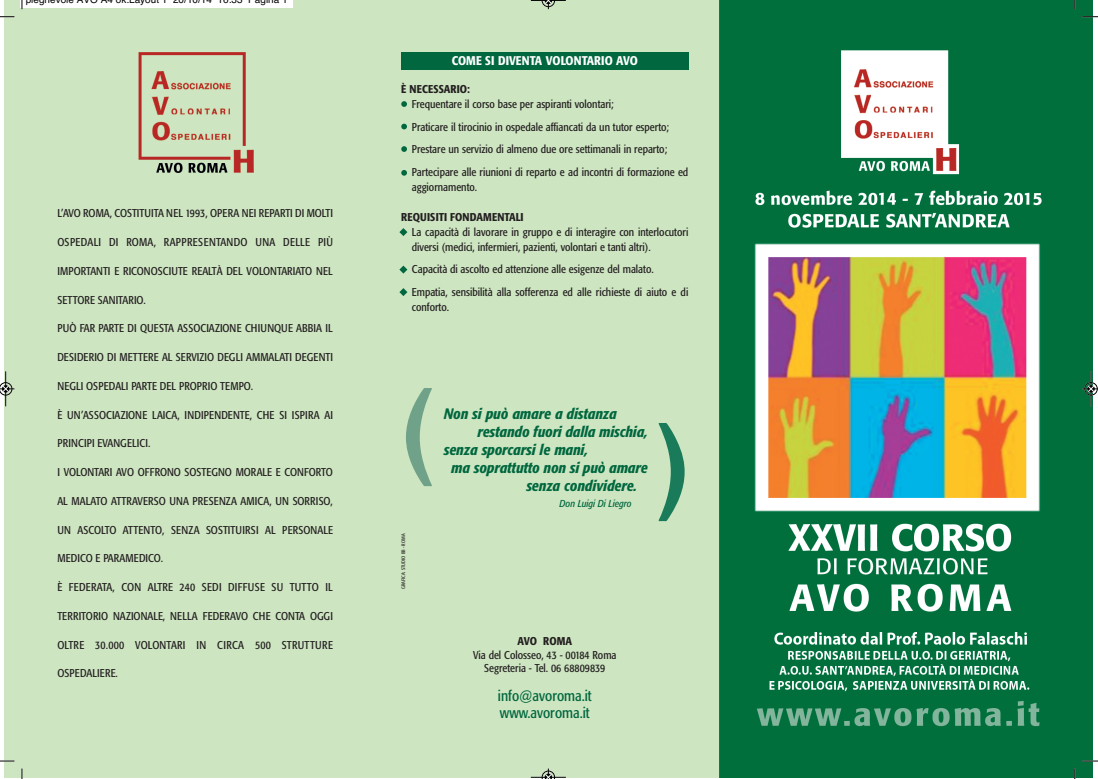
<style>
.page{position:relative;width:1098px;height:779px;background:#fff}
.page>*{position:absolute;margin:0;border:0;box-sizing:border-box;transform-origin:0 0}
.t1{font:500 condensed 106.25px "Formata";color:#70a289}
.t2{font:500 condensed 106.25px "Formata";color:#197b59}
.t3{font:italic 500 condensed 15px "Formata";color:#00673e}
.t4{font:condensed 15px/17.5px "Formata";color:#00673e}
.t5{font:500 condensed 12.5px "Formata";color:#fff}
.t6{font:condensed 11.25px/22.5px "Formata";color:#231f20}
.t7{font:condensed 11.25px "Formata";letter-spacing:.02em;color:#231f20}
.t8{font:500 condensed 11.25px "Formata";letter-spacing:.01em;color:#231f20}
.t9{font:10px "Helvetica";color:#000}
.t10{font:italic condensed 10px "Formata";color:#00673e}
.t11{font:condensed 5px "Formata";color:#231f20}
</style>
<div class="page">
<img style="left:4px;top:0;width:1088px;height:778px">
<div style="left:401px;top:52px;width:287px;height:18px;background:#00673e"></div>
<svg style="left:401px;top:101px;width:6px;height:6px"></svg>
<svg style="left:401px;top:124px;width:6px;height:5px"></svg>
<svg style="left:401px;top:146px;width:6px;height:6px"></svg>
<svg style="left:401px;top:170px;width:6px;height:6px"></svg>
<svg style="left:399px;top:228px;width:8px;height:8px"></svg>
<svg style="left:399px;top:266px;width:8px;height:8px"></svg>
<svg style="left:399px;top:288px;width:8px;height:8px"></svg>
<div style="left:21px;top:0;width:272px;height:8px;background:#fff"></div>
<svg style="left:0;top:16px;width:14px;height:1px"></svg>
<svg style="left:1082px;top:16px;width:16px;height:1px"></svg>
<svg style="left:0;top:760px;width:14px;height:2px"></svg>
<svg style="left:1082px;top:760px;width:16px;height:2px"></svg>
<hr style="left:531px;top:0;width:35px;height:1px;background:#000">
<svg style="left:541px;top:0;width:14px;height:9px"></svg>
<hr style="left:531px;top:777px;width:35px;height:1px;background:#000">
<svg style="left:541px;top:768px;width:14px;height:11px"></svg>
<hr style="left:5px;top:371px;width:1px;height:35px;background:#000">
<svg style="left:0;top:382px;width:14px;height:13px"></svg>
<hr style="left:1090px;top:371px;width:1px;height:35px;background:#000">
<div style="left:1084px;top:382px;width:13px;height:13px;border:1px solid #000;border-radius:50%"></div>
<svg style="left:1082px;top:386px;width:16px;height:6px"></svg>
<p class="t9" style="left:26px;top:-4px;width:50px">peg evoe</p>
<p class="t9" style="left:116px;top:-4px;width:42px">o : ayou</p>
<p class="t9" style="left:229px;top:-4px;width:4px">:</p>
<p class="t9" style="left:255px;top:-4px;width:26px">ag na</p>
<p class="t6" style="left:57px;top:203px;width:277px">L’AVO ROMA, COSTITUITA NEL 1993, OPERA NEI REPARTI DI MOLTI</p>
<p class="t7" style="left:57px;top:237px;width:277px">OSPEDALI DI ROMA, RAPPRESENTANDO UNA DELLE PIÙ</p>
<p class="t6" style="left:57px;top:260px;width:277px">IMPORTANTI E RICONOSCIUTE REALTÀ DEL VOLONTARIATO NEL</p>
<p class="t6" style="left:57px;top:289px;width:90px">SETTORE SANITARIO.</p>
<p class="t6" style="left:57px;top:318px;width:277px">PUÒ FAR PARTE DI QUESTA ASSOCIAZIONE CHIUNQUE ABBIA IL</p>
<p class="t6" style="left:57px;top:347px;width:277px">DESIDERIO DI METTERE AL SERVIZIO DEGLI AMMALATI DEGENTI</p>
<p class="t6" style="left:57px;top:375px;width:197px">NEGLI OSPEDALI PARTE DEL PROPRIO TEMPO.</p>
<p class="t7" style="left:57px;top:410px;width:277px">È UN’ASSOCIAZIONE LAICA, INDIPENDENTE, CHE SI ISPIRA AI</p>
<p class="t6" style="left:57px;top:433px;width:94px">PRINCIPI EVANGELICI.</p>
<p class="t6" style="left:57px;top:462px;width:277px">I VOLONTARI AVO OFFRONO SOSTEGNO MORALE E CONFORTO</p>
<p class="t7" style="left:57px;top:496px;width:277px">AL MALATO ATTRAVERSO UNA PRESENZA AMICA, UN SORRISO,</p>
<p class="t6" style="left:57px;top:519px;width:277px">UN ASCOLTO ATTENTO, SENZA SOSTITUIRSI AL PERSONALE</p>
<p class="t6" style="left:57px;top:548px;width:107px">MEDICO E PARAMEDICO.</p>
<p class="t7" style="left:57px;top:582px;width:277px">È FEDERATA, CON ALTRE 240 SEDI DIFFUSE SU TUTTO IL</p>
<p class="t6" style="left:57px;top:605px;width:277px">TERRITORIO NAZIONALE, NELLA FEDERAVO CHE CONTA OGGI</p>
<p class="t7" style="left:57px;top:640px;width:277px">OLTRE 30.000 VOLONTARI IN CIRCA 500 STRUTTURE</p>
<p class="t7" style="left:57px;top:669px;width:62px">OSPEDALIERE.</p>
<p class="t5" style="left:452px;top:56px;width:188px">COME SI DIVENTA VOLONTARIO AVO</p>
<p class="t8" style="left:401px;top:85px;width:70px">È NECESSARIO:</p>
<p class="t6" style="left:412px;top:94px;width:278px">Frequentare il corso base per aspiranti volontari;<br>Praticare il tirocinio in ospedale affiancati da un tutor esperto; Prestare un servizio di almeno due ore settimanali in reparto; Partecipare alle riunioni di reparto e ad incontri di formazione ed</p>
<p class="t6" style="left:412px;top:176px;width:67px">aggiornamento.</p>
<p class="t8" style="left:401px;top:212px;width:124px">REQUISITI FONDAMENTALI</p>
<p class="t6" style="left:412px;top:225px;width:278px;line-height:15px">La capacità di lavorare in gruppo e di interagire con interlocutori diversi (medici, infermieri, pazienti, volontari e tanti altri).</p>
<p class="t6" style="left:412px;top:259px;width:278px">Capacità di ascolto ed attenzione alle esigenze del malato.<br>Empatia, sensibilità alla sofferenza ed alle richieste di aiuto e di</p>
<p class="t6" style="left:412px;top:296px;width:39px">conforto.</p>
<h1 class="t1" style="left:401px;top:385px;width:33px">(</h1>
<p class="t11" style="left:401px;top:589px;width:57px;rotate:-90deg">GRAFICA: STUDIO BB - ROMA</p>
<h2 class="t3" style="left:444px;top:408px;width:174px">Non si può amare a distanza</h2>
<h2 class="t3" style="left:477px;top:426px;width:172px">restando fuori dalla mischia,</h2>
<h2 class="t3" style="left:444px;top:444px;width:145px">senza sporcarsi le mani,</h2>
<h2 class="t3" style="left:451px;top:462px;width:198px">ma soprattutto non si può amare</h2>
<h2 class="t3" style="left:526px;top:480px;width:112px">senza condividere.</h2>
<p class="t10" style="left:559px;top:499px;width:74px">Don Luigi Di Liegro</p>
<h1 class="t2" style="left:658px;top:420px;width:33px">)</h1>
<p class="t8" style="left:517px;top:636px;width:56px">AVO ROMA</p>
<p class="t6" style="left:473px;top:649px;width:145px;line-height:13.5px;text-align:center">Via del Colosseo, 43 - 00184 Roma<br>Segreteria - Tel. 06 68809839</p>
<h2 class="t4" style="left:498px;top:688px;width:95px">info@avoroma.it www.avoroma.it</h2>
</div>
